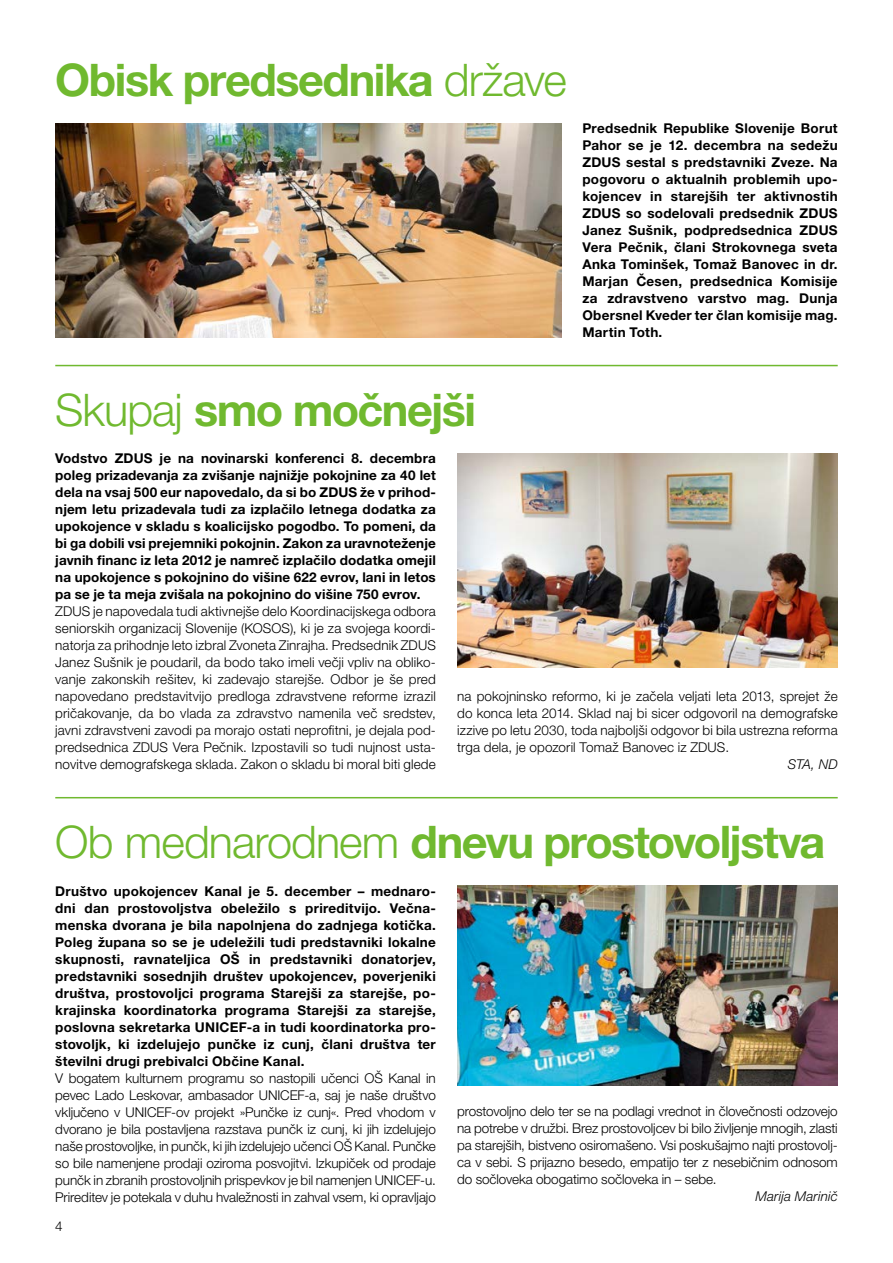
<style>
.page{position:relative;width:893px;height:1263px;background:#fff}
.page>*{position:absolute;margin:0;border:0;box-sizing:border-box;transform-origin:0 0}
.t1{font:700 45px "Helvetica Neue LT Pro";letter-spacing:-.035em;color:#70b92f}
.t2{font:300 13.5px/17px "Helvetica Neue LT Pro";color:#000;text-align:justify}
.t3{font:700 13.5px/17px "Helvetica Neue LT Pro";letter-spacing:.015em;color:#000;text-align:justify}
.t4{font:italic 300 13.5px "Helvetica Neue LT Pro";letter-spacing:.01em;color:#000}
.s1{font-weight:300}
</style>
<div class="page">
<hr style="left:55px;top:365px;width:783px;height:1px;background:#70b92f">
<hr style="left:55px;top:797px;width:783px;height:1px;background:#70b92f">
<img style="left:457px;top:886px;width:381px;height:199px">
<img style="left:55px;top:124px;width:506px;height:213px">
<img style="left:457px;top:454px;width:381px;height:214px">
<h1 class="t1" style="left:55px;top:51px;width:513px">Obisk predsednika <span class="s1">države</span></h1>
<p class="t3" style="left:582px;top:120px;width:257px">Predsednik Republike Slovenije Borut Pahor se je 12. decembra na sedežu ZDUS sestal s predstavniki Zveze. Na pogovoru o aktualnih problemih upo&shy;kojencev in starejših ter aktivnostih ZDUS so sodelovali predsednik ZDUS Janez Sušnik, podpredsednica ZDUS Vera Pečnik, člani Strokovnega sveta Anka Tominšek, Tomaž Banovec in dr.<br>Marjan Česen, predsednica Komisije za zdravstveno varstvo mag. Dunja Obersnel Kveder ter član komisije mag.<br>Martin Toth.</p>
<h1 class="t1" style="left:55px;top:382px;width:422px"><span class="s1">Skupaj</span> smo močnejši</h1>
<p class="t3" style="left:55px;top:450px;width:382px">Vodstvo ZDUS je na novinarski konferenci 8. decembra poleg prizadevanja za zvišanje najnižje pokojnine za 40 let dela na vsaj 500 eur napovedalo, da si bo ZDUS že v prihod&shy;njem letu prizadevala tudi za izplačilo letnega dodatka za upokojence v skladu s koalicijsko pogodbo. To pomeni, da bi ga dobili vsi prejemniki pokojnin. Zakon za uravnoteženje javnih financ iz leta 2012 je namreč izplačilo dodatka omejil na upokojence s pokojnino do višine 622 evrov, lani in letos pa se je ta meja zvišala na pokojnino do višine 750 evrov.</p>
<p class="t2" style="left:55px;top:603px;width:382px">ZDUS je napovedala tudi aktivnejše delo Koordinacijskega odbora seniorskih organizacij Slovenije (KOSOS), ki je za svojega koordi&shy;natorja za prihodnje leto izbral Zvoneta Zinrajha. Predsednik ZDUS Janez Sušnik je poudaril, da bodo tako imeli večji vpliv na obliko&shy;vanje zakonskih rešitev, ki zadevajo starejše. Odbor je še pred napovedano predstavitvijo predloga zdravstvene reforme izrazil pričakovanje, da bo vlada za zdravstvo namenila več sredstev, javni zdravstveni zavodi pa morajo ostati neprofitni, je dejala pod&shy;predsednica ZDUS Vera Pečnik. Izpostavili so tudi nujnost usta&shy;novitve demografskega sklada. Zakon o skladu bi moral biti glede</p>
<p class="t2" style="left:457px;top:688px;width:382px">na pokojninsko reformo, ki je začela veljati leta 2013, sprejet že do konca leta 2014. Sklad naj bi sicer odgovoril na demografske izzive po letu 2030, toda najboljši odgovor bi bila ustrezna reforma trga dela, je opozoril Tomaž Banovec iz ZDUS.</p>
<p class="t4" style="left:788px;top:756px;width:51px">STA, ND</p>
<h1 class="t1" style="left:55px;top:814px;width:772px"><span class="s1">Ob mednarodnem</span> dnevu prostovoljstva</h1>
<p class="t3" style="left:55px;top:882px;width:382px">Društvo upokojencev Kanal je 5. december – mednaro&shy;dni dan prostovoljstva obeležilo s prireditvijo. Večna&shy;menska dvorana je bila napolnjena do zadnjega kotička.<br>Poleg župana so se je udeležili tudi predstavniki lokalne skupnosti, ravnateljica OŠ in predstavniki donatorjev, predstavniki sosednjih društev upokojencev, poverjeniki društva, prostovoljci programa Starejši za starejše, po&shy;krajinska koordinatorka programa Starejši za starejše, poslovna sekretarka UNICEF-a in tudi koordinatorka pro&shy;stovoljk, ki izdelujejo punčke iz cunj, člani društva ter številni drugi prebivalci Občine Kanal.</p>
<p class="t2" style="left:55px;top:1069px;width:382px">V bogatem kulturnem programu so nastopili učenci OŠ Kanal in pevec Lado Leskovar, ambasador UNICEF-a, saj je naše društvo vključeno v UNICEF-ov projekt »Punčke iz cunj«. Pred vhodom v dvorano je bila postavljena razstava punčk iz cunj, ki jih izdelujejo naše prostovoljke, in punčk, ki jih izdelujejo učenci OŠ Kanal. Punčke so bile namenjene prodaji oziroma posvojitvi. Izkupiček od prodaje punčk in zbranih prostovoljnih prispevkov je bil namenjen UNICEF-u.<br>Prireditev je potekala v duhu hvaležnosti in zahval vsem, ki opravljajo</p>
<p class="t2" style="left:55px;top:1217px;width:9px">4</p>
<p class="t2" style="left:457px;top:1103px;width:382px">prostovoljno delo ter se na podlagi vrednot in človečnosti odzovejo na potrebe v družbi. Brez prostovoljcev bi bilo življenje mnogih, zlasti pa starejših, bistveno osiromašeno. Vsi poskušajmo najti prostovolj&shy;ca v sebi. S prijazno besedo, empatijo ter z nesebičnim odnosom do sočloveka obogatimo sočloveka in – sebe.</p>
<p class="t4" style="left:755px;top:1188px;width:84px">Marija Marinič</p>
</div>
